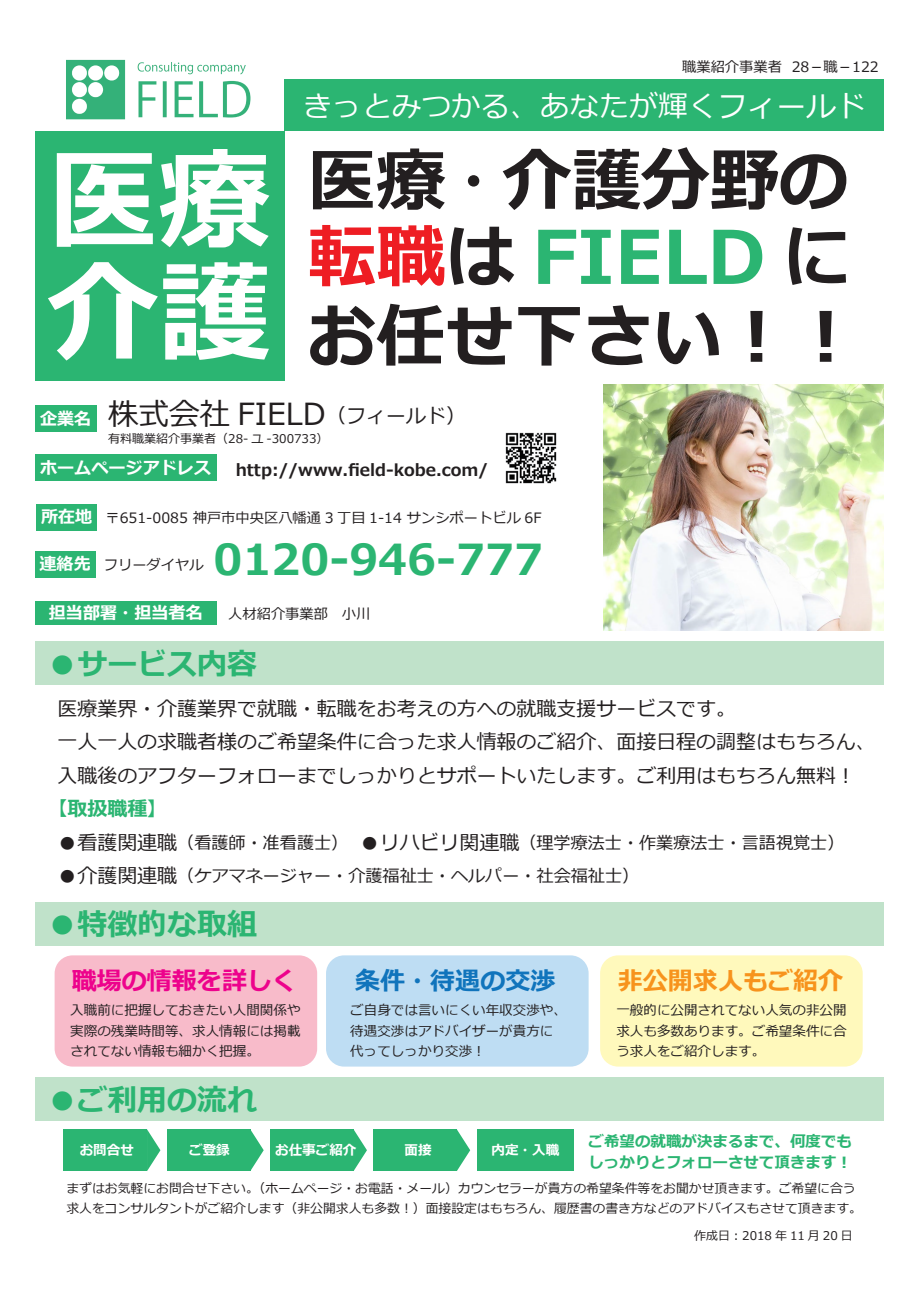
<style>
.page{position:relative;width:919px;height:1289px;background:#fff}
.page>*{position:absolute;margin:0;border:0;box-sizing:border-box;transform-origin:0 0}
.t1{font:700 111px/112.6px "Meiryo";color:#fff}
.t2{font:700 73.5px "Meiryo";color:#2bb572}
.t3{font:700 69.15px "Meiryo";color:#231f20}
.t4{font:700 42.75px "Meiryo";color:#2bb572}
.t5{font:30.45px "Meiryo";color:#231f20}
.t6{font:700 30px "Meiryo";color:#2bb572}
.t7{font:29.55px "Meiryo";color:#fff}
.t8{font:700 25.05px "Meiryo";color:#f7931d}
.t9{font:700 25.05px "Meiryo";color:#ed028c}
.t10{font:700 25.05px "Meiryo";color:#1074bc}
.t11{font:19.95px/33.5px "Meiryo";color:#231f20}
.t12{font:700 19.95px "Meiryo";color:#2bb572}
.t13{font:17.1px "Meiryo";color:#231f20}
.t14{font:700 17.1px "Meiryo";color:#fff}
.t15{font:700 16.5px "Meiryo";color:#231f20}
.t16{font:700 15.45px/20.9px "Meiryo";color:#2bb572}
.t17{font:14.25px "Meiryo";color:#231f20}
.t18{font:13.5px/20.9px "Meiryo";color:#231f20;text-align:justify}
.t19{font:700 13.5px "Meiryo";color:#fff}
.t20{font:12.9px/19.6px "Meiryo";color:#231f20}
.t21{font:12px "Meiryo";color:#231f20}
.s1{font-size:57px}
.s2{font-size:69.15px;color:#ee1d23}
.s3{font-size:69.15px;color:#231f20}
.s4{font-weight:700;font-size:17.1px;color:#fff}
.s5{font-size:19.95px}
</style>
<div class="page">
<div style="left:284px;top:80px;width:599px;height:51px;background:#2bb572"></div>
<div style="left:35px;top:641px;width:848px;height:44px;background:#c0e2ca"></div>
<div style="left:35px;top:901px;width:848px;height:44px;background:#c0e2ca"></div>
<div style="left:35px;top:1077px;width:848px;height:44px;background:#c0e2ca"></div>
<img style="left:66px;top:59px;width:185px;height:61px">
<div style="left:35px;top:600px;width:181px;height:24px;background:#2bb572"></div>
<div style="left:35px;top:454px;width:181px;height:27px;background:#2bb572"></div>
<div style="left:35px;top:551px;width:60px;height:26px;background:#2bb572"></div>
<div style="left:37px;top:504px;width:60px;height:26px;background:#2bb572"></div>
<img style="left:603px;top:384px;width:280px;height:246px">
<div style="left:35px;top:405px;width:61px;height:27px;background:#2bb572"></div>
<div style="left:35px;top:131px;width:249px;height:249px;background:#2bb572"></div>
<div style="left:55px;top:955px;width:262px;height:111px;background:#f8bbca;border-radius:18px"></div>
<div style="left:326px;top:955px;width:262px;height:111px;background:#beddf3;border-radius:18px"></div>
<div style="left:600px;top:955px;width:262px;height:111px;background:#fff9bc;border-radius:18px"></div>
<div style="left:64px;top:1129px;width:83px;height:42px;background:#2bb572"></div>
<svg style="left:147px;top:1129px;width:13px;height:42px"></svg>
<div style="left:167px;top:1129px;width:83px;height:42px;background:#2bb572"></div>
<svg style="left:250px;top:1129px;width:14px;height:42px"></svg>
<div style="left:270px;top:1129px;width:83px;height:42px;background:#2bb572"></div>
<svg style="left:353px;top:1129px;width:14px;height:42px"></svg>
<div style="left:373px;top:1129px;width:84px;height:42px;background:#2bb572"></div>
<svg style="left:457px;top:1130px;width:13px;height:41px"></svg>
<div style="left:476px;top:1129px;width:97px;height:42px;background:#2bb572"></div>
<img style="left:505px;top:432px;width:52px;height:52px">
<p class="t17" style="left:682px;top:57px;width:198px">職業紹介事業者 28－職－122</p>
<h1 class="t1" style="left:47px;top:150px;width:224px">医療介護</h1>
<h3 class="t7" style="left:303px;top:86px;width:564px">きっとみつかる、あなたが輝くフィールド</h3>
<h3 class="t3" style="left:307px;top:132px;width:542px">医療<span class="s1">・</span>介護分野の</h3>
<h2 class="t2" style="left:307px;top:205px;width:546px"><span class="s2">転職</span><span class="s3">は</span> FIELD <span class="s3">に</span></h2>
<h3 class="t3" style="left:307px;top:288px;width:554px">お任せ下さい︕︕</h3>
<h3 class="t5" style="left:40px;top:392px;width:427px"><span class="s4">企業名</span> 株式会社 FIELD<span class="s5">（フィールド）</span></h3>
<p class="t21" style="left:108px;top:430px;width:222px">有料職業紹介事業者（28- ユ -300733）</p>
<p class="t14" style="left:40px;top:456px;width:172px">ホームページアドレス</p>
<p class="t15" style="left:236px;top:458px;width:254px">http://www.field-kobe.com/</p>
<p class="t17" style="left:41px;top:508px;width:502px"><span class="s4">所在地</span> 〒651-0085 神戸市中央区八幡通 3 丁目 1-14 サンシポートビル 6F</p>
<p class="t17" style="left:39px;top:554px;width:166px"><span class="s4">連絡先</span> フリーダイヤル</p>
<h3 class="t4" style="left:214px;top:529px;width:331px">0120-946-777</h3>
<p class="t14" style="left:49px;top:601px;width:155px">担当部署・担当者名</p>
<p class="t17" style="left:228px;top:604px;width:144px">人材紹介事業部　小川</p>
<h3 class="t6" style="left:47px;top:642px;width:211px">●サービス内容</h3>
<h3 class="t11" style="left:57px;top:693px;width:819px">医療業界・介護業界で就職・転職をお考えの方への就職支援サービスです。<br>一人一人の求職者様のご希望条件に合った求人情報のご紹介、面接日程の調整はもちろん、入職後のアフターフォローまでしっかりとサポートいたします。ご利用はもちろん無料︕</h3>
<h3 class="t12" style="left:47px;top:795px;width:121px">【取扱職種】</h3>
<p class="t13" style="left:57px;top:830px;width:788px"><span class="s5">●看護関連職</span>（看護師・准看護士）<span class="s5">　●リハビリ関連職</span>（理学療法士・作業療法士・言語視覚士）</p>
<p class="t13" style="left:57px;top:864px;width:583px"><span class="s5">●介護関連職</span>（ケアマネージャー・介護福祉士・ヘルパー・社会福祉士）</p>
<h3 class="t6" style="left:47px;top:903px;width:211px">●特徴的な取組</h3>
<h3 class="t9" style="left:72px;top:963px;width:227px">職場の情報を詳しく</h3>
<p class="t18" style="left:70px;top:1000px;width:232px">入職前に把握しておきたい人間関係や実際の残業時間等、求人情報には掲載されてない情報も細かく把握。</p>
<h3 class="t6" style="left:47px;top:1078px;width:211px">●ご利用の流れ</h3>
<h3 class="t10" style="left:355px;top:963px;width:202px">条件・待遇の交渉</h3>
<p class="t18" style="left:350px;top:1000px;width:218px;text-align:left">ご自身では言いにくい年収交渉や、待遇交渉はアドバイザーが貴方に代ってしっかり交渉︕</p>
<h3 class="t8" style="left:617px;top:963px;width:227px">非公開求人もご紹介</h3>
<p class="t18" style="left:616px;top:1000px;width:232px">一般的に公開されてない人気の非公開求人も多数あります。ご希望条件に合う求人をご紹介します。</p>
<p class="t16" style="left:588px;top:1131px;width:265px">ご希望の就職が決まるまで、何度でもしっかりとフォローさせて頂きます︕</p>
<p class="t19" style="left:80px;top:1140px;width:56px">お問合せ</p>
<p class="t19" style="left:189px;top:1140px;width:42px">ご登録</p>
<p class="t19" style="left:275px;top:1140px;width:83px">お仕事ご紹介</p>
<p class="t19" style="left:404px;top:1140px;width:29px">面接</p>
<p class="t19" style="left:491px;top:1140px;width:69px">内定・入職</p>
<p class="t20" style="left:66px;top:1179px;width:797px">まずはお気軽にお問合せ下さい。（ホームページ・お電話・メール）カウンセラーが貴方の希望条件等をお聞かせ頂きます。ご希望に合う求人をコンサルタントがご紹介します（非公開求人も多数︕）面接設定はもちろん、履歴書の書き方などのアドバイスもさせて頂きます。</p>
<p class="t21" style="left:694px;top:1226px;width:160px">作成日︓2018 年 11 月 20 日</p>
</div>
